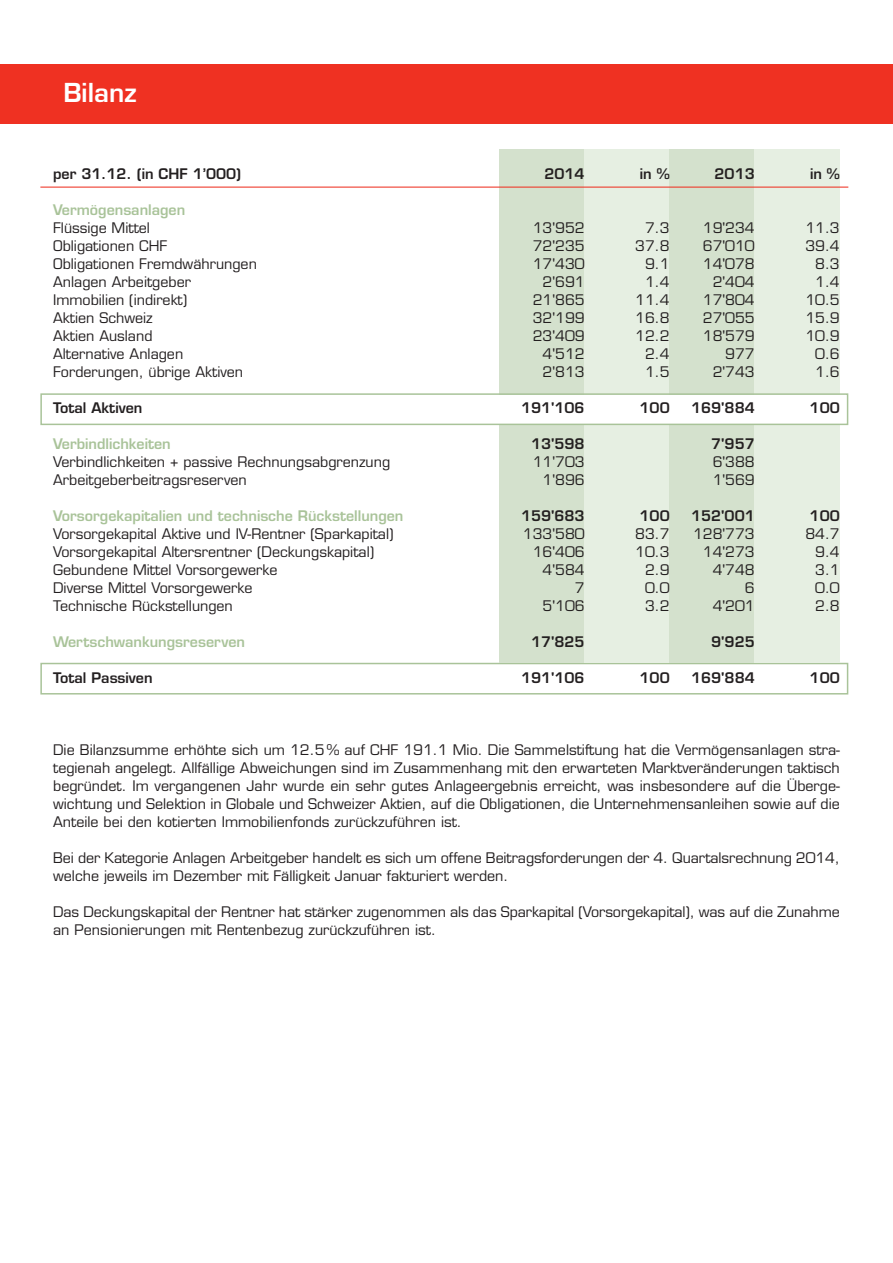
<style>
.page{position:relative;width:893px;height:1263px;background:#fff}
.page>*{position:absolute;margin:0;border:0;box-sizing:border-box;transform-origin:0 0}
.t1{font:600 25.5px "Eurostile";color:#fff}
.t2{font:14.25px/18px "Eurostile";color:#231f20}
.t3{font:600 14.25px "Eurostile";color:#231f20}
.t4{font:600 14.25px "Eurostile";color:#a9c399}
</style>
<div class="page">
<div style="left:40px;top:663px;width:808px;height:31px;border:2px solid #a9c399"></div>
<div style="left:0;top:64px;width:893px;height:59px;background:#ef3122"></div>
<div style="left:500px;top:149px;width:85px;height:514px;background:#d4e1cd"></div>
<div style="left:585px;top:149px;width:85px;height:513px;background:#e6efe2"></div>
<div style="left:670px;top:149px;width:85px;height:513px;background:#d4e1cd"></div>
<div style="left:755px;top:149px;width:85px;height:513px;background:#e6efe2"></div>
<div style="left:42px;top:395px;width:805px;height:29px;background:#fff"></div>
<div style="left:40px;top:393px;width:808px;height:32px;border:2px solid #a9c399"></div>
<hr style="left:40px;top:187px;width:808px;height:1px;background:#ef3122">
<h1 class="t1" style="left:63px;top:83px;width:75px">Bilanz</h1>
<p class="t3" style="left:53px;top:168px;width:190px">per 31.12. (in CHF 1’000)</p>
<p class="t3" style="left:544px;top:168px;width:42px">2014</p>
<p class="t3" style="left:640px;top:168px;width:31px">in %</p>
<p class="t3" style="left:715px;top:168px;width:42px">2013</p>
<p class="t3" style="left:810px;top:168px;width:31px">in %</p>
<p class="t4" style="left:53px;top:204px;width:134px">Vermögensanlagen</p>
<p class="t2" style="left:53px;top:220px;width:98px">Flüssige Mittel</p>
<p class="t2" style="left:533px;top:220px;width:53px">13'952</p>
<p class="t2" style="left:645px;top:220px;width:26px">7.3</p>
<p class="t2" style="left:703px;top:220px;width:53px">19'234</p>
<p class="t2" style="left:805px;top:220px;width:36px">11.3</p>
<p class="t2" style="left:53px;top:238px;width:116px">Obligationen CHF</p>
<p class="t2" style="left:533px;top:238px;width:53px">72'235</p>
<p class="t2" style="left:635px;top:238px;width:36px">37.8</p>
<p class="t2" style="left:703px;top:238px;width:53px">67'010</p>
<p class="t2" style="left:805px;top:238px;width:36px">39.4</p>
<p class="t2" style="left:53px;top:256px;width:205px">Obligationen Fremdwährungen</p>
<p class="t2" style="left:533px;top:256px;width:53px">17'430</p>
<p class="t2" style="left:645px;top:256px;width:26px">9.1</p>
<p class="t2" style="left:703px;top:256px;width:53px">14'078</p>
<p class="t2" style="left:815px;top:256px;width:26px">8.3</p>
<p class="t2" style="left:53px;top:274px;width:139px">Anlagen Arbeitgeber</p>
<p class="t2" style="left:543px;top:274px;width:44px">2'691</p>
<p class="t2" style="left:645px;top:274px;width:26px">1.4</p>
<p class="t2" style="left:713px;top:274px;width:44px">2'404</p>
<p class="t2" style="left:815px;top:274px;width:26px">1.4</p>
<p class="t2" style="left:53px;top:292px;width:136px">Immobilien (indirekt)</p>
<p class="t2" style="left:533px;top:292px;width:53px">21'865</p>
<p class="t2" style="left:635px;top:292px;width:36px">11.4</p>
<p class="t2" style="left:703px;top:292px;width:53px">17'804</p>
<p class="t2" style="left:805px;top:292px;width:36px">10.5</p>
<p class="t2" style="left:53px;top:310px;width:101px">Aktien Schweiz</p>
<p class="t2" style="left:533px;top:310px;width:53px">32'199</p>
<p class="t2" style="left:635px;top:310px;width:36px">16.8</p>
<p class="t2" style="left:703px;top:310px;width:53px">27'055</p>
<p class="t2" style="left:805px;top:310px;width:36px">15.9</p>
<p class="t2" style="left:53px;top:328px;width:101px">Aktien Ausland</p>
<p class="t2" style="left:533px;top:328px;width:53px">23'409</p>
<p class="t2" style="left:635px;top:328px;width:36px">12.2</p>
<p class="t2" style="left:703px;top:328px;width:53px">18'579</p>
<p class="t2" style="left:805px;top:328px;width:36px">10.9</p>
<p class="t2" style="left:53px;top:346px;width:132px">Alternative Anlagen</p>
<p class="t2" style="left:543px;top:346px;width:44px">4'512</p>
<p class="t2" style="left:645px;top:346px;width:26px">2.4</p>
<p class="t2" style="left:725px;top:346px;width:31px">977</p>
<p class="t2" style="left:815px;top:346px;width:26px">0.6</p>
<p class="t2" style="left:53px;top:364px;width:192px">Forderungen, übrige Aktiven</p>
<p class="t2" style="left:543px;top:364px;width:44px">2'813</p>
<p class="t2" style="left:645px;top:364px;width:26px">1.5</p>
<p class="t2" style="left:713px;top:364px;width:44px">2'743</p>
<p class="t2" style="left:815px;top:364px;width:26px">1.6</p>
<p class="t3" style="left:53px;top:402px;width:91px">Total Aktiven</p>
<p class="t3" style="left:521px;top:402px;width:65px">191'106</p>
<p class="t3" style="left:640px;top:402px;width:32px">100</p>
<p class="t3" style="left:691px;top:402px;width:65px">169'884</p>
<p class="t3" style="left:810px;top:402px;width:32px">100</p>
<p class="t4" style="left:53px;top:438px;width:119px">Verbindlichkeiten</p>
<p class="t3" style="left:531px;top:438px;width:55px">13'598</p>
<p class="t3" style="left:711px;top:438px;width:45px">7'957</p>
<p class="t2" style="left:53px;top:454px;width:338px">Verbindlichkeiten + passive Rechnungsabgrenzung</p>
<p class="t2" style="left:533px;top:454px;width:53px">11'703</p>
<p class="t2" style="left:713px;top:454px;width:44px">6'388</p>
<p class="t2" style="left:53px;top:472px;width:195px">Arbeitgeberbeitragsreserven</p>
<p class="t2" style="left:543px;top:472px;width:44px">1'896</p>
<p class="t2" style="left:713px;top:472px;width:44px">1'569</p>
<p class="t4" style="left:53px;top:510px;width:352px">Vorsorgekapitalien und technische Rückstellungen</p>
<p class="t3" style="left:521px;top:510px;width:65px">159'683</p>
<p class="t3" style="left:640px;top:510px;width:32px">100</p>
<p class="t3" style="left:691px;top:510px;width:65px">152'001</p>
<p class="t3" style="left:810px;top:510px;width:32px">100</p>
<p class="t2" style="left:53px;top:526px;width:342px">Vorsorgekapital Aktive und IV-Rentner (Sparkapital)</p>
<p class="t2" style="left:523px;top:526px;width:63px">133'580</p>
<p class="t2" style="left:635px;top:526px;width:36px">83.7</p>
<p class="t2" style="left:693px;top:526px;width:63px">128'773</p>
<p class="t2" style="left:805px;top:526px;width:36px">84.7</p>
<p class="t2" style="left:53px;top:544px;width:323px">Vorsorgekapital Altersrentner (Deckungskapital)</p>
<p class="t2" style="left:533px;top:544px;width:53px">16'406</p>
<p class="t2" style="left:635px;top:544px;width:36px">10.3</p>
<p class="t2" style="left:703px;top:544px;width:53px">14'273</p>
<p class="t2" style="left:815px;top:544px;width:26px">9.4</p>
<p class="t2" style="left:53px;top:562px;width:226px">Gebundene Mittel Vorsorgewerke</p>
<p class="t2" style="left:543px;top:562px;width:44px">4'584</p>
<p class="t2" style="left:645px;top:562px;width:26px">2.9</p>
<p class="t2" style="left:713px;top:562px;width:44px">4'748</p>
<p class="t2" style="left:815px;top:562px;width:26px">3.1</p>
<p class="t2" style="left:53px;top:580px;width:201px">Diverse Mittel Vorsorgewerke</p>
<p class="t2" style="left:575px;top:580px;width:11px">7</p>
<p class="t2" style="left:645px;top:580px;width:26px">0.0</p>
<p class="t2" style="left:745px;top:580px;width:11px">6</p>
<p class="t2" style="left:815px;top:580px;width:26px">0.0</p>
<p class="t2" style="left:53px;top:598px;width:181px">Technische Rückstellungen</p>
<p class="t2" style="left:543px;top:598px;width:44px">5'106</p>
<p class="t2" style="left:645px;top:598px;width:26px">3.2</p>
<p class="t2" style="left:713px;top:598px;width:44px">4'201</p>
<p class="t2" style="left:815px;top:598px;width:26px">2.8</p>
<p class="t4" style="left:53px;top:636px;width:193px">Wertschwankungsreserven</p>
<p class="t3" style="left:531px;top:636px;width:55px">17'825</p>
<p class="t3" style="left:711px;top:636px;width:45px">9'925</p>
<p class="t3" style="left:53px;top:672px;width:101px">Total Passiven</p>
<p class="t3" style="left:521px;top:672px;width:65px">191'106</p>
<p class="t3" style="left:640px;top:672px;width:32px">100</p>
<p class="t3" style="left:691px;top:672px;width:65px">169'884</p>
<p class="t3" style="left:810px;top:672px;width:32px">100</p>
<p class="t2" style="left:53px;top:742px;width:788px;text-align:justify">Die Bilanzsumme erhöhte sich um 12.5 % auf CHF 191.1 Mio. Die Sammelstiftung hat die Vermögensanlagen stra&shy;tegienah angelegt. Allfällige Abweichungen sind im Zusammenhang mit den erwarteten Marktveränderungen taktisch begründet. Im vergangenen Jahr wurde ein sehr gutes Anlageergebnis erreicht, was insbesondere auf die Überge&shy;wichtung und Selektion in Globale und Schweizer Aktien, auf die Obligationen, die Unternehmensanleihen sowie auf die Anteile bei den kotierten Immobilienfonds zurückzuführen ist.</p>
<p class="t2" style="left:53px;top:850px;width:788px">Bei der Kategorie Anlagen Arbeitgeber handelt es sich um offene Beitragsforderungen der 4. Quartalsrechnung 2014, welche jeweils im Dezember mit Fälligkeit Januar fakturiert werden.</p>
<p class="t2" style="left:53px;top:904px;width:788px">Das Deckungskapital der Rentner hat stärker zugenommen als das Sparkapital (Vorsorgekapital), was auf die Zunahme an Pensionierungen mit Rentenbezug zurückzuführen ist.</p>
</div>
